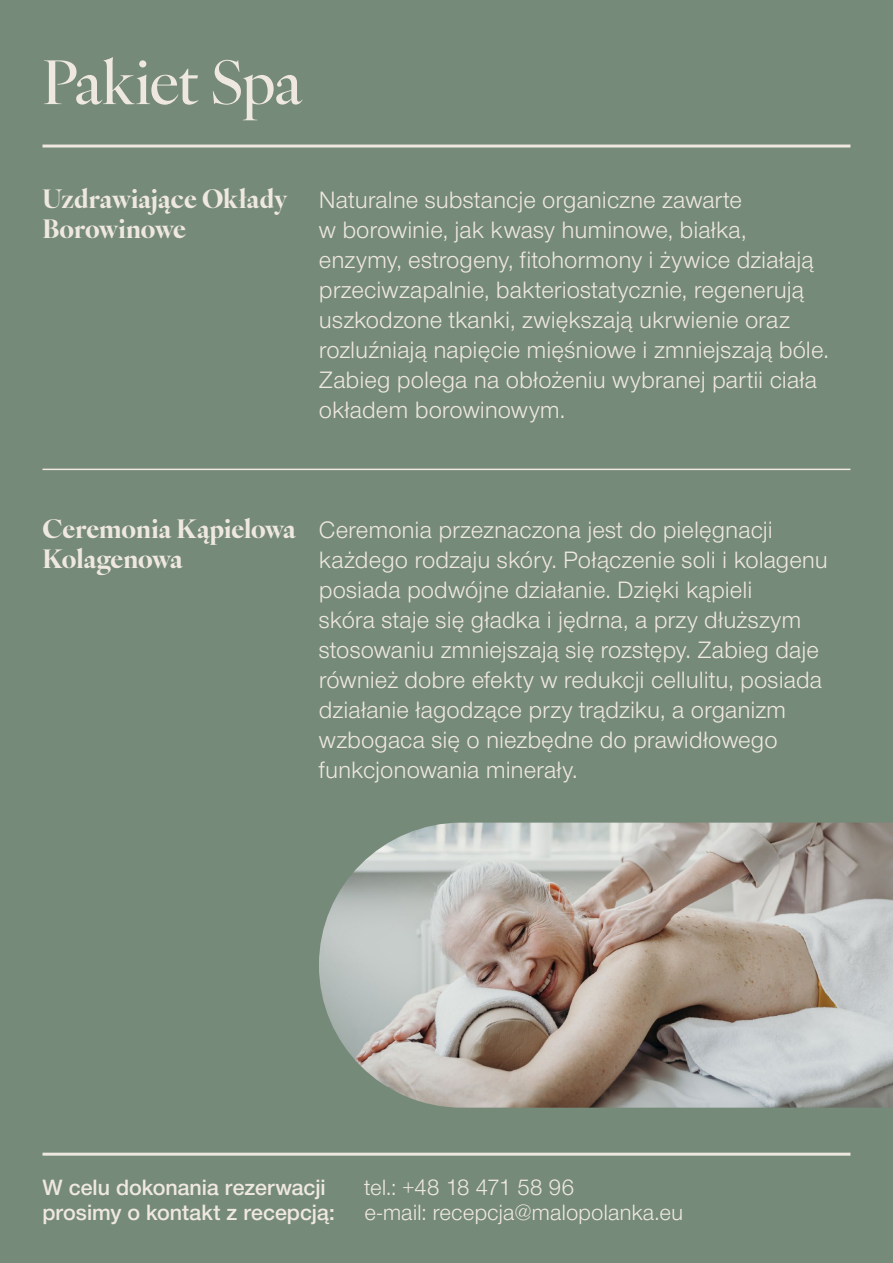
<style>
.page{position:relative;width:893px;height:1263px;background:#758a79}
.page>*{position:absolute;margin:0;border:0;box-sizing:border-box;transform-origin:0 0}
.t1{font:500 60px "Ivy Ora Display";letter-spacing:-.01em;color:#efe8e0}
.t2{font:700 25.5px/30px "Ivy Ora Display";letter-spacing:-.005em;color:#efe8e0}
.t3{font:300 22.5px/30px "Nimbus Sans DV";color:#efe8e0}
.t4{font:500 21px/25.2px "Nimbus Sans DV";color:#efe8e0}
.t5{font:300 21px/25.2px "Nimbus Sans DV";letter-spacing:-.005em;color:#efe8e0}
</style>
<div class="page">
<img style="left:319px;top:823px;width:574px;height:285px">
<hr style="left:43px;top:145px;width:807px;height:3px;background:#efe8e0">
<hr style="left:43px;top:1153px;width:807px;height:3px;background:#efe8e0">
<hr style="left:43px;top:469px;width:807px;height:1px;background:#efe8e0">
<h1 class="t1" style="left:43px;top:36px;width:261px">Pakiet Spa</h1>
<p class="t2" style="left:43px;top:181px;width:246px">Uzdrawiające Okłady<br>Borowinowe</p>
<p class="t3" style="left:319px;top:186px;width:511px">Naturalne substancje organiczne zawarte<br>w borowinie, jak kwasy huminowe, białka, enzymy, estrogeny, fitohormony i żywice działają przeciwzapalnie, bakteriostatycznie, regenerują uszkodzone tkanki, zwiększają ukrwienie oraz rozluźniają napięcie mięśniowe i zmniejszają bóle.<br>Zabieg polega na obłożeniu wybranej partii ciała okładem borowinowym.</p>
<p class="t2" style="left:43px;top:511px;width:255px">Ceremonia Kąpielowa<br>Kolagenowa</p>
<p class="t3" style="left:319px;top:516px;width:511px">Ceremonia przeznaczona jest do pielęgnacji każdego rodzaju skóry. Połączenie soli i kolagenu posiada podwójne działanie. Dzięki kąpieli<br>skóra staje się gładka i jędrna, a przy dłuższym stosowaniu zmniejszają się rozstępy. Zabieg daje również dobre efekty w redukcji cellulitu, posiada działanie łagodzące przy trądziku, a organizm wzbogaca się o niezbędne do prawidłowego funkcjonowania minerały.</p>
<p class="t4" style="left:43px;top:1176px;width:294px">W celu dokonania rezerwacji prosimy o kontakt z recepcją:</p>
<p class="t5" style="left:365px;top:1176px;width:320px">tel.: +48 18 471 58 96<br>e-mail: recepcja@malopolanka.eu</p>
</div>
